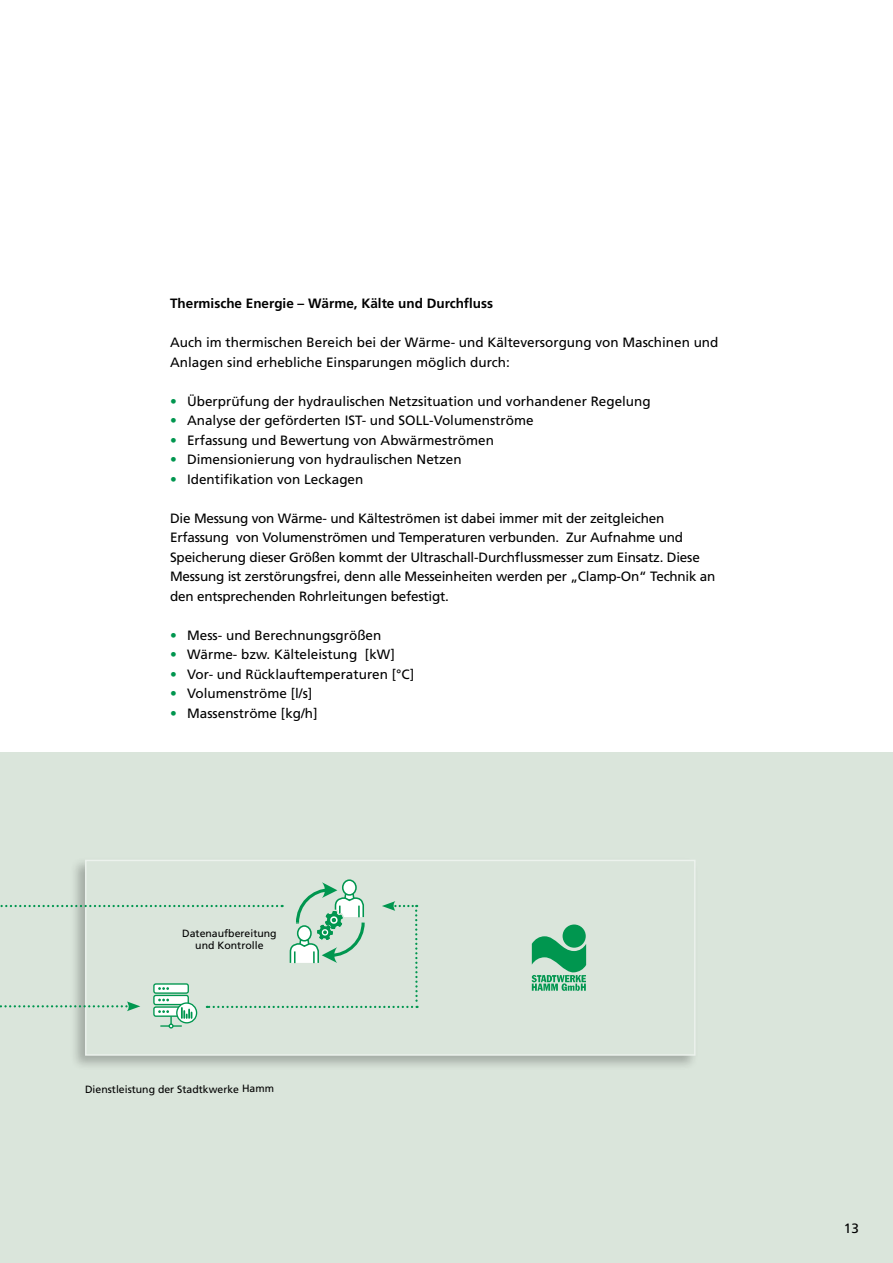
<style>
.page{position:relative;width:893px;height:1263px;background:#fff}
.page>*{position:absolute;margin:0;border:0;box-sizing:border-box;transform-origin:0 0}
.t1{font:13.5px/19.5px "Frutiger";color:#000}
.t2{font:700 13.5px "Frutiger";color:#000}
.t3{font:13.5px "Frutiger LT Pro";color:#000}
.t4{font:10.5px/12px "Frutiger LT Pro";color:#000;text-align:center}
.s1{color:#00964f}
</style>
<div class="page">
<div style="left:0;top:753px;width:893px;height:510px;background:#dae5db"></div>
<div style="left:70px;top:857px;width:629px;height:213px;background:#000;opacity:.25"></div>
<div style="left:85px;top:860px;width:611px;height:196px;background:#dae5db;border:2px solid #ecf2ed"></div>
<svg style="left:531px;top:936px;width:55px;height:55px"></svg>
<div style="left:563px;top:924px;width:23px;height:24px;background:#00964f;border-radius:50%"></div>
<div style="left:342px;top:879px;width:15px;height:17px;border:2px solid #00964f;border-radius:50%"></div>
<svg style="left:0;top:882px;width:418px;height:146px"></svg>
<p class="t2" style="left:170px;top:296px;width:325px">Thermische Energie – Wärme, Kälte und Durchfluss</p>
<p class="t1" style="left:170px;top:333px;width:550px">Auch im thermischen Bereich bei der Wärme- und Kälteversorgung von Maschinen und<br>Anlagen sind erhebliche Einsparungen möglich durch:</p>
<p class="t1" style="left:170px;top:391px;width:482px"><span class="s1">•</span> Überprüfung der hydraulischen Netzsituation und vorhandener Regelung</p>
<p class="t1" style="left:170px;top:411px;width:365px"><span class="s1">•</span> Analyse der geförderten IST- und SOLL-Volumenströme</p>
<p class="t1" style="left:170px;top:430px;width:325px"><span class="s1">•</span> Erfassung und Bewertung von Abwärmeströmen</p>
<p class="t1" style="left:170px;top:450px;width:293px"><span class="s1">•</span> Dimensionierung von hydraulischen Netzen</p>
<p class="t1" style="left:170px;top:469px;width:195px"><span class="s1">•</span> Identifikation von Leckagen</p>
<p class="t1" style="left:170px;top:508px;width:547px">Die Messung von Wärme- und Kälteströmen ist dabei immer mit der zeitgleichen Erfassung von Volumenströmen und Temperaturen verbunden. Zur Aufnahme und Speicherung dieser Größen kommt der Ultraschall-Durchflussmesser zum Einsatz. Diese Messung ist zerstörungsfrei, denn alle Messeinheiten werden per „Clamp-On“ Technik an den entsprechenden Rohrleitungen befestigt.</p>
<p class="t1" style="left:170px;top:625px;width:213px"><span class="s1">•</span> Mess- und Berechnungsgrößen</p>
<p class="t1" style="left:170px;top:645px;width:226px"><span class="s1">•</span> Wärme- bzw. Kälteleistung [kW]</p>
<p class="t1" style="left:170px;top:664px;width:246px"><span class="s1">•</span> Vor- und Rücklauftemperaturen [°C]</p>
<p class="t1" style="left:170px;top:684px;width:144px"><span class="s1">•</span> Volumenströme [l/s]</p>
<p class="t1" style="left:170px;top:703px;width:149px"><span class="s1">•</span> Massenströme [kg/h]</p>
<p class="t4" style="left:182px;top:928px;width:96px">Datenaufbereitung und Kontrolle</p>
<p class="t4" style="left:85px;top:1083px;width:191px">Dienstleistung der Stadtkwerke Hamm</p>
<p class="t3" style="left:844px;top:1220px;width:17px">13</p>
</div>
